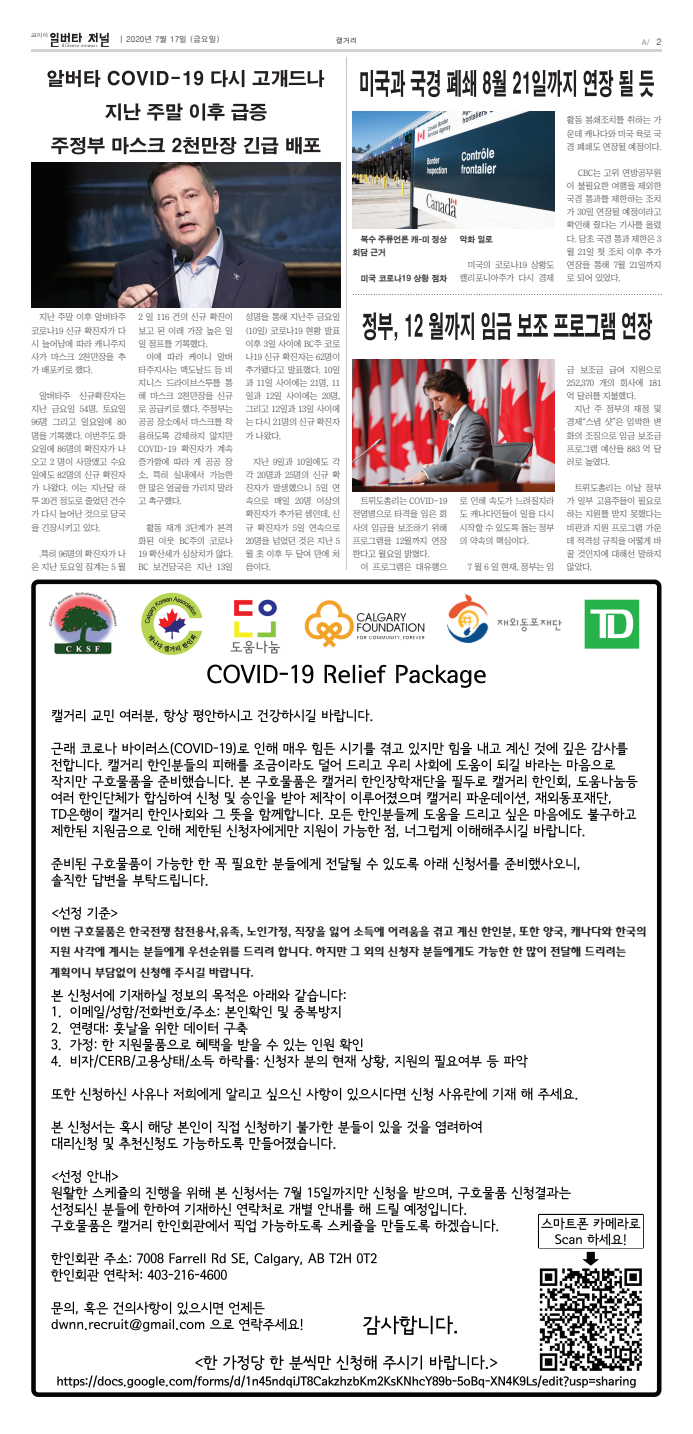
<style>
.page{position:relative;width:693px;height:1434px;background:#fff}
.page>*{position:absolute;margin:0;border:0;box-sizing:border-box;transform-origin:0 0}
.t1{font:12.25px/20.3px "YDI2002";letter-spacing:-.01em;color:#231f20}
.t2{font:8.75px/13.1px "Chosunilbo NM";letter-spacing:-.005em;color:#312f30;text-align:justify}
.t3{font:8.75px/13.1px "Sand Kg";letter-spacing:-.005em;color:#312f30}
.t4{font:7.88px "H2 gtr M";color:#231f20}
.t5{font:7.88px "H2 gtr M";color:#6c6d70}
.t6{font:7px "H2 gtr M";color:#000}
.s1{font-size:8.75px;color:#231f20}
</style>
<div class="page">
<hr style="left:32px;top:50px;width:630px;height:2px;background:#d2d3d5">
<img style="left:32px;top:32px;width:76px;height:15px">
<svg style="left:353px;top:294px;width:308px;height:1px"></svg>
<img style="left:31px;top:579px;width:630px;height:817px">
<img style="left:36px;top:584px;width:621px;height:808px">
<img style="left:582px;top:1251px;width:17px;height:14px">
<img style="left:538px;top:1213px;width:106px;height:35px">
<img style="left:539px;top:1215px;width:104px;height:32px">
<div style="left:47px;top:921px;width:597px;height:55px;background:#fff"></div>
<svg style="left:346px;top:57px;width:1px;height:513px"></svg>
<svg style="left:51px;top:137px;width:269px;height:17px"></svg>
<svg style="left:105px;top:103px;width:162px;height:18px"></svg>
<img style="left:32px;top:163px;width:308px;height:144px">
<svg style="left:360px;top:70px;width:294px;height:27px"></svg>
<img style="left:353px;top:111px;width:201px;height:117px">
<svg style="left:362px;top:312px;width:290px;height:29px"></svg>
<img style="left:353px;top:360px;width:201px;height:131px">
<svg style="left:47px;top:70px;width:277px;height:17px"></svg>
<p class="t4" style="left:120px;top:35px;width:102px">| 2020년 7월 17일 (금요일)</p>
<p class="t6" style="left:336px;top:37px;width:22px">캘거리</p>
<p class="t5" style="left:642px;top:38px;width:21px">A/ <span class="s1">2</span></p>
<p class="t2" style="left:32px;top:310px;width:96px;text-indent:8px">지난 주말 이후 알버타주 코로나19 신규 확진자가 다 시 늘어남에 따라 캐니주지 사가 마스크 2천만장을 추 가 배포키로 했다.</p>
<p class="t2" style="left:32px;top:389px;width:96px;text-indent:8px">알버타주 신규확진자는 지난 금요일 54명, 토요일 96명 그리고 일요일에 80 명을 기록했다. 이번주도 화 요일에 86명의 확진자가 나 오고 2 명이 사망앴고 수요 일에도 82명의 신규 확진자 가 나왔다. 이는 지난달 하 루 20건 정도로 줄었던 건수 가 다시 늘어난 것으로 당국 을 긴장시키고 있다.</p>
<p class="t2" style="left:32px;top:547px;width:96px;text-align:right">.특히 96명의 확진자가 나 온 지난 토요일 집계는 5 월</p>
<p class="t2" style="left:139px;top:310px;width:96px">2 일 116 건의 신규 확진이 보고 된 이래 가장 높은 일 일 점프를 기록했다.</p>
<p class="t2" style="left:139px;top:350px;width:96px;text-indent:8px">이에 따라 케이니 알버 타주지사는 맥도날드 등 비 지니스 드라이브스루를 통 해 마스크 2천만장을 신규 로 공급키로 했다. 주정부는 공공 장소에서 마스크를 착 용하도록 강제하지 않지만 COVID-19 확진자가 계속 증가함에 따라 게 공공 장 소, 특히 실내에서 가능한 한 많은 얼굴을 가리지 말라 고 촉구했다.</p>
<p class="t2" style="left:139px;top:520px;width:96px;text-indent:8px">활동 재개 3단계가 본격 화된 이웃 BC주의 코로나 19 확산세가 심상치가 않다.<br>BC 보건당국은 지난 13일</p>
<p class="t2" style="left:246px;top:310px;width:96px">성명을 통해 지난주 금요일 (10일) 코로나19 현황 발표 이후 3일 사이에 BC주 코로 나19 신규 확진자는 62명이 추가됐다고 발표했다. 10일 과 11일 사이에는 21명, 11 일과 12일 사이에는 20명, 그리고 12일과 13일 사이에 는 다시 21명의 신규 확진자 가 나왔다.</p>
<p class="t2" style="left:246px;top:455px;width:96px;text-indent:8px">지난 9일과 10일에도 각 각 20명과 25명의 신규 확 진자가 발생했으니 5일 연 속으로 매일 20명 이상의 확진자가 추가된 셈인데, 신 규 확진자가 5일 연속으로 20명을 넘었던 것은 지난 5 월 초 이후 두 달여 만에 처 음이다.</p>
<p class="t3" style="left:353px;top:233px;width:96px;text-indent:8px">복수 주류언론 캐-미 정상 회담 근거</p>
<p class="t3" style="left:361px;top:272px;width:88px">미국 코로나19 상황 점차</p>
<p class="t2" style="left:353px;top:494px;width:96px;text-indent:8px">트뤼도총리는 COVID-19 전염병으로 타격을 입은 회 사의 임금을 보조하기 위해 프로그램을 12월까지 연장 한다고 월요일 밝혔다.</p>
<p class="t2" style="left:361px;top:560px;width:88px">이 프로그램은 대유행으</p>
<p class="t3" style="left:460px;top:233px;width:35px">악화 일로</p>
<p class="t2" style="left:460px;top:258px;width:96px;text-align:right">미국의 코로나19 상황도 캘리포니아주가 다시 경제</p>
<p class="t2" style="left:460px;top:494px;width:96px">로 인해 속도가 느려질지라 도 캐나다인들이 일을 다시 시작할 수 있도록 돕는 정부 의 약속의 핵심이다.</p>
<p class="t2" style="left:468px;top:560px;width:88px">7 월 6 일 현재, 정부는 임</p>
<p class="t2" style="left:567px;top:114px;width:96px">활동 봉쇄조치를 취하는 가 운데 캐나다와 미국 육로 국 경 폐쇄도 연장될 예정이다.</p>
<p class="t2" style="left:567px;top:166px;width:96px;text-indent:11px">CBC는 고위 연방공무원 이 불필요한 여행을 제외한 국경 통과를 제한하는 조치 가 30일 연장될 예정이라고 확인해 줬다는 기사를 올렸 다. 당초 국경 통과 제한은 3 월 21일 첫 조치 이후 추가 연장을 통해 7월 21일까지 로 되어 있었다.</p>
<p class="t2" style="left:567px;top:363px;width:96px">금 보조금 급여 지원으로 252,370 개의 회사에 181 억 달러를 지불했다.</p>
<p class="t2" style="left:567px;top:402px;width:96px;text-indent:8px">지난 주 정부의 재정 및 경제“스냅 샷”은 임박한 변 화의 조짐으로 임금 보조금 프로그램 예산을 883 억 달 러로 높였다.</p>
<p class="t2" style="left:567px;top:481px;width:96px;text-indent:8px">트뤼도총리는 이날 정부 가 일부 고용주들이 필요로 하는 지원를 받지 못했다는 비판과 지원 프로그램 가운 데 적격성 규칙을 어떻게 바 꿀 것인지에 대해선 말하지 않았다.</p>
<h1 class="t1" style="left:50px;top:922px;width:598px">이번 구호물품은 한국전쟁 참전용사,유족, 노인가정, 직장을 잃어 소득에 어려움을 겪고 계신 한인분, 또한 양국, 캐나다와 한국의 지원 사각에 계시는 분들에게 우선순위를 드리려 합니다. 하지만 그 외의 신청자 분들에게도 가능한 한 많이 전달해 드리려는 계획이니 부담없이 신청해 주시길 바랍니다.</h1>
</div>
